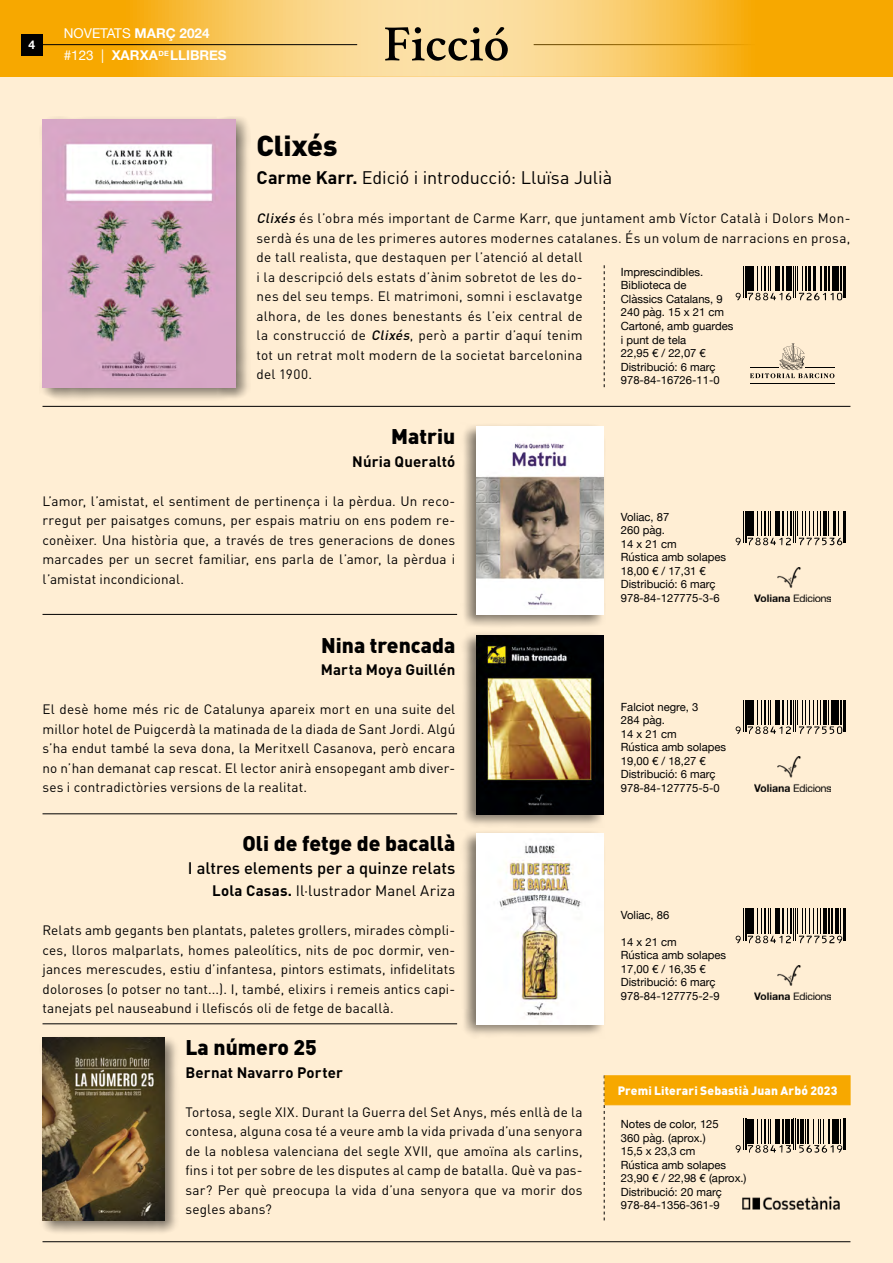
<style>
.page{position:relative;width:893px;height:1263px;background:#fff}
.page>*{position:absolute;margin:0;border:0;box-sizing:border-box;transform-origin:0 0}
.t1{font:600 51px "Crimson Text";color:#000}
.t2{font:900 28.5px "DIN";color:#000}
.t3{font:900 21px "DIN";color:#000}
.t4{font:18px "DIN";letter-spacing:-.005em;color:#000}
.t5{font:500 16.5px "DIN";color:#000}
.t6{font:700 15px "DIN";letter-spacing:.01em;color:#000}
.t7{font:15px "DIN";letter-spacing:.005em;color:#000}
.t8{font:13.5px/19.5px "DIN";letter-spacing:.02em;color:#000;text-align:justify}
.t9{font:700 13.5px/22.5px "Helvetica Neue";color:#fff}
.t10{font:900 12px "DIN";letter-spacing:.01em;color:#fff}
.t11{font:700 12px "Helvetica Neue";color:#fff}
.t12{font:11.25px/13.5px "Helvetica Neue";color:#000}
.s1{font-weight:400}
.s2{font-weight:700}
.s3{font-weight:500;font-style:italic}
</style>
<div class="page">
<div style="left:0;top:77px;width:893px;height:1186px;background:#ffeed4"></div>
<hr style="left:43px;top:1241px;width:807px;height:1px;background:#000">
<svg style="left:0;top:0;width:893px;height:77px;background:#f8c14e"></svg>
<div style="left:21px;top:34px;width:22px;height:21px;background:#000"></div>
<hr style="left:43px;top:44px;width:314px;height:1px;background:#000">
<svg style="left:604px;top:1075px;width:1px;height:145px"></svg>
<hr style="left:43px;top:614px;width:414px;height:1px;background:#000">
<hr style="left:43px;top:813px;width:414px;height:1px;background:#000">
<hr style="left:43px;top:1023px;width:414px;height:1px;background:#000">
<hr style="left:43px;top:406px;width:807px;height:1px;background:#000">
<svg style="left:604px;top:265px;width:1px;height:122px"></svg>
<img style="left:754px;top:567px;width:77px;height:35px">
<div style="left:605px;top:1075px;width:245px;height:30px;background:#f7a800;border:1px solid #f7a800"></div>
<hr style="left:750px;top:384px;width:84px;height:1px;background:#000">
<svg style="left:750px;top:343px;width:84px;height:35px"></svg>
<img style="left:754px;top:757px;width:77px;height:35px">
<img style="left:754px;top:965px;width:77px;height:35px">
<img style="left:742px;top:1197px;width:98px;height:12px">
<div style="left:39px;top:116px;width:212px;height:286px;background:#000;opacity:.5"></div>
<img style="left:43px;top:119px;width:192px;height:268px">
<div style="left:39px;top:1034px;width:141px;height:201px;background:#000;opacity:.5"></div>
<img style="left:43px;top:1037px;width:121px;height:183px">
<div style="left:460px;top:422px;width:146px;height:207px;background:#000;opacity:.5"></div>
<img style="left:477px;top:427px;width:127px;height:188px">
<div style="left:460px;top:631px;width:146px;height:197px;background:#000;opacity:.5"></div>
<img style="left:477px;top:635px;width:127px;height:179px">
<div style="left:460px;top:829px;width:146px;height:209px;background:#000;opacity:.5"></div>
<img style="left:477px;top:833px;width:127px;height:191px">
<hr style="left:743px;top:266px;width:1px;height:32px;background:#000">
<hr style="left:745px;top:266px;width:1px;height:32px;background:#000">
<hr style="left:747px;top:266px;width:3px;height:25px;background:#000">
<hr style="left:788px;top:266px;width:4px;height:25px;background:#000">
<hr style="left:793px;top:266px;width:1px;height:32px;background:#000">
<hr style="left:795px;top:266px;width:1px;height:32px;background:#000">
<hr style="left:843px;top:266px;width:1px;height:32px;background:#000">
<hr style="left:845px;top:266px;width:1px;height:32px;background:#000">
<svg style="left:736px;top:293px;width:5px;height:7px"></svg>
<svg style="left:748px;top:266px;width:43px;height:34px"></svg>
<svg style="left:797px;top:266px;width:45px;height:34px"></svg>
<hr style="left:743px;top:511px;width:1px;height:32px;background:#000">
<hr style="left:745px;top:511px;width:1px;height:32px;background:#000">
<hr style="left:747px;top:511px;width:3px;height:25px;background:#000">
<hr style="left:790px;top:511px;width:2px;height:25px;background:#000">
<hr style="left:793px;top:511px;width:1px;height:32px;background:#000">
<hr style="left:795px;top:511px;width:1px;height:32px;background:#000">
<hr style="left:843px;top:511px;width:1px;height:32px;background:#000">
<hr style="left:845px;top:511px;width:1px;height:32px;background:#000">
<svg style="left:736px;top:538px;width:5px;height:7px"></svg>
<svg style="left:748px;top:511px;width:43px;height:34px"></svg>
<svg style="left:797px;top:511px;width:45px;height:34px"></svg>
<hr style="left:743px;top:700px;width:1px;height:31px;background:#000">
<hr style="left:745px;top:700px;width:1px;height:31px;background:#000">
<hr style="left:747px;top:700px;width:3px;height:25px;background:#000">
<hr style="left:790px;top:700px;width:2px;height:25px;background:#000">
<hr style="left:793px;top:700px;width:1px;height:31px;background:#000">
<hr style="left:795px;top:700px;width:1px;height:31px;background:#000">
<hr style="left:843px;top:700px;width:1px;height:31px;background:#000">
<hr style="left:845px;top:700px;width:1px;height:31px;background:#000">
<svg style="left:736px;top:726px;width:5px;height:8px"></svg>
<svg style="left:748px;top:700px;width:43px;height:34px"></svg>
<svg style="left:797px;top:700px;width:45px;height:34px"></svg>
<hr style="left:743px;top:908px;width:1px;height:33px;background:#000">
<hr style="left:745px;top:908px;width:1px;height:33px;background:#000">
<hr style="left:747px;top:908px;width:3px;height:26px;background:#000">
<hr style="left:790px;top:908px;width:2px;height:26px;background:#000">
<hr style="left:793px;top:908px;width:1px;height:33px;background:#000">
<hr style="left:795px;top:908px;width:1px;height:33px;background:#000">
<hr style="left:843px;top:908px;width:1px;height:33px;background:#000">
<hr style="left:845px;top:908px;width:1px;height:33px;background:#000">
<svg style="left:736px;top:936px;width:5px;height:7px"></svg>
<svg style="left:748px;top:908px;width:43px;height:35px"></svg>
<svg style="left:797px;top:908px;width:45px;height:35px"></svg>
<hr style="left:743px;top:1119px;width:1px;height:31px;background:#000">
<hr style="left:745px;top:1119px;width:1px;height:31px;background:#000">
<hr style="left:747px;top:1119px;width:3px;height:24px;background:#000">
<hr style="left:843px;top:1119px;width:1px;height:31px;background:#000">
<hr style="left:845px;top:1119px;width:1px;height:31px;background:#000">
<svg style="left:736px;top:1145px;width:5px;height:8px"></svg>
<svg style="left:748px;top:1119px;width:94px;height:34px"></svg>
<p class="t11" style="left:29px;top:35px;width:8px">4</p>
<p class="t9" style="left:64px;top:22px;width:164px"><span class="s1">NOVETATS</span> MARÇ 2024 <span class="s1">#123 |</span> XARXA<sup>DE</sup> LLIBRES</p>
<h1 class="t1" style="left:384px;top:8px;width:127px">Ficció</h1>
<h2 class="t2" style="left:257px;top:126px;width:82px">Clixés</h2>
<h3 class="t4" style="left:257px;top:166px;width:357px"><span class="s2">Carme Karr.</span> Edició i introducció: Lluïsa Julià</h3>
<p class="t8" style="left:257px;top:208px;width:595px;text-align:left"><span class="s3">Clixés</span> és l’obra més important de Carme Karr, que juntament amb Víctor Català i Dolors Mon&shy;serdà és una de les primeres autores modernes catalanes. És un volum de narracions en prosa, de tall realista, que destaquen per l’atenció al detall<br>i la descripció dels estats d’ànim sobretot de les do-<br>nes del seu temps. El matrimoni, somni i esclavatge<br>alhora, de les dones benestants és l’eix central de<br>la construcció de <span class="s3">Clixés</span>, però a partir d’aquí tenim<br>tot un retrat molt modern de la societat barcelonina<br>del 1900.</p>
<p class="t12" style="left:621px;top:266px;width:114px">Imprescindibles.<br>Biblioteca de<br>Clàssics Catalans, 9<br>240 pàg. 15 x 21 cm<br>Cartoné, amb guardes i punt de tela<br>22,95 € / 22,07 €<br>Distribució: 6 març<br>978-84-16726-11-0</p>
<h3 class="t3" style="left:391px;top:423px;width:66px">Matriu</h3>
<p class="t6" style="left:352px;top:452px;width:104px">Núria Queraltó</p>
<p class="t8" style="left:43px;top:491px;width:414px">L’amor, l’amistat, el sentiment de pertinença i la pèrdua. Un reco&shy;rregut per paisatges comuns, per espais matriu on ens podem re&shy;conèixer. Una història que, a través de tres generacions de dones marcades per un secret familiar, ens parla de l’amor, la pèrdua i l’amistat incondicional.</p>
<h3 class="t3" style="left:321px;top:631px;width:136px">Nina trencada</h3>
<p class="t6" style="left:321px;top:660px;width:136px">Marta Moya Guillén</p>
<p class="t8" style="left:43px;top:699px;width:414px">El desè home més ric de Catalunya apareix mort en una suite del millor hotel de Puigcerdà la matinada de la diada de Sant Jordi. Algú s’ha endut també la seva dona, la Meritxell Casanova, però encara no n’han demanat cap rescat. El lector anirà ensopegant amb diver&shy;ses i contradictòries versions de la realitat.</p>
<p class="t12" style="left:621px;top:511px;width:107px">Voliac, 87<br>260 pàg.<br>14 x 21 cm<br>Rústica amb solapes<br>18,00 € / 17,31 €<br>Distribució: 6 març<br>978-84-127775-3-6</p>
<p class="t12" style="left:621px;top:700px;width:107px">Falciot negre, 3<br>284 pàg.<br>14 x 21 cm<br>Rústica amb solapes<br>19,00 € / 18,27 €<br>Distribució: 6 març<br>978-84-127775-5-0</p>
<h3 class="t3" style="left:242px;top:829px;width:214px">Oli de fetge de bacallà</h3>
<p class="t5" style="left:188px;top:857px;width:269px">I altres elements per a quinze relats</p>
<p class="t7" style="left:212px;top:881px;width:245px"><span class="s2">Lola Casas.</span> Il·lustrador Manel Ariza</p>
<p class="t8" style="left:43px;top:920px;width:414px">Relats amb gegants ben plantats, paletes grollers, mirades còmpli&shy;ces, lloros malparlats, homes paleolítics, nits de poc dormir, ven&shy;jances merescudes, estiu d’infantesa, pintors estimats, infidelitats doloroses (o potser no tant...). I, també, elixirs i remeis antics capi&shy;tanejats pel nauseabund i llefiscós oli de fetge de bacallà.</p>
<h3 class="t3" style="left:186px;top:1033px;width:133px">La número 25</h3>
<p class="t6" style="left:186px;top:1062px;width:159px">Bernat Navarro Porter</p>
<p class="t8" style="left:186px;top:1102px;width:398px">Tortosa, segle XIX. Durant la Guerra del Set Anys, més enllà de la contesa, alguna cosa té a veure amb la vida privada d’una senyora de la noblesa valenciana del segle XVII, que amoïna als carlins, fins i tot per sobre de les disputes al camp de batalla. Què va pas&shy;sar? Per què preocupa la vida d’una senyora que va morir dos segles abans?</p>
<p class="t12" style="left:621px;top:909px;width:50px">Voliac, 86</p>
<p class="t12" style="left:621px;top:936px;width:107px">14 x 21 cm<br>Rústica amb solapes<br>17,00 € / 16,35 €<br>Distribució: 6 març<br>978-84-127775-2-9</p>
<p class="t10" style="left:618px;top:1083px;width:221px">Premi Literari Sebastià Juan Arbó 2023</p>
<p class="t12" style="left:621px;top:1118px;width:127px">Notes de color, 125<br>360 pàg. (aprox.)<br>15,5 x 23,3 cm<br>Rústica amb solapes<br>23,90 € / 22,98 € (aprox.)<br>Distribució: 20 març<br>978-84-1356-361-9</p>
</div>
